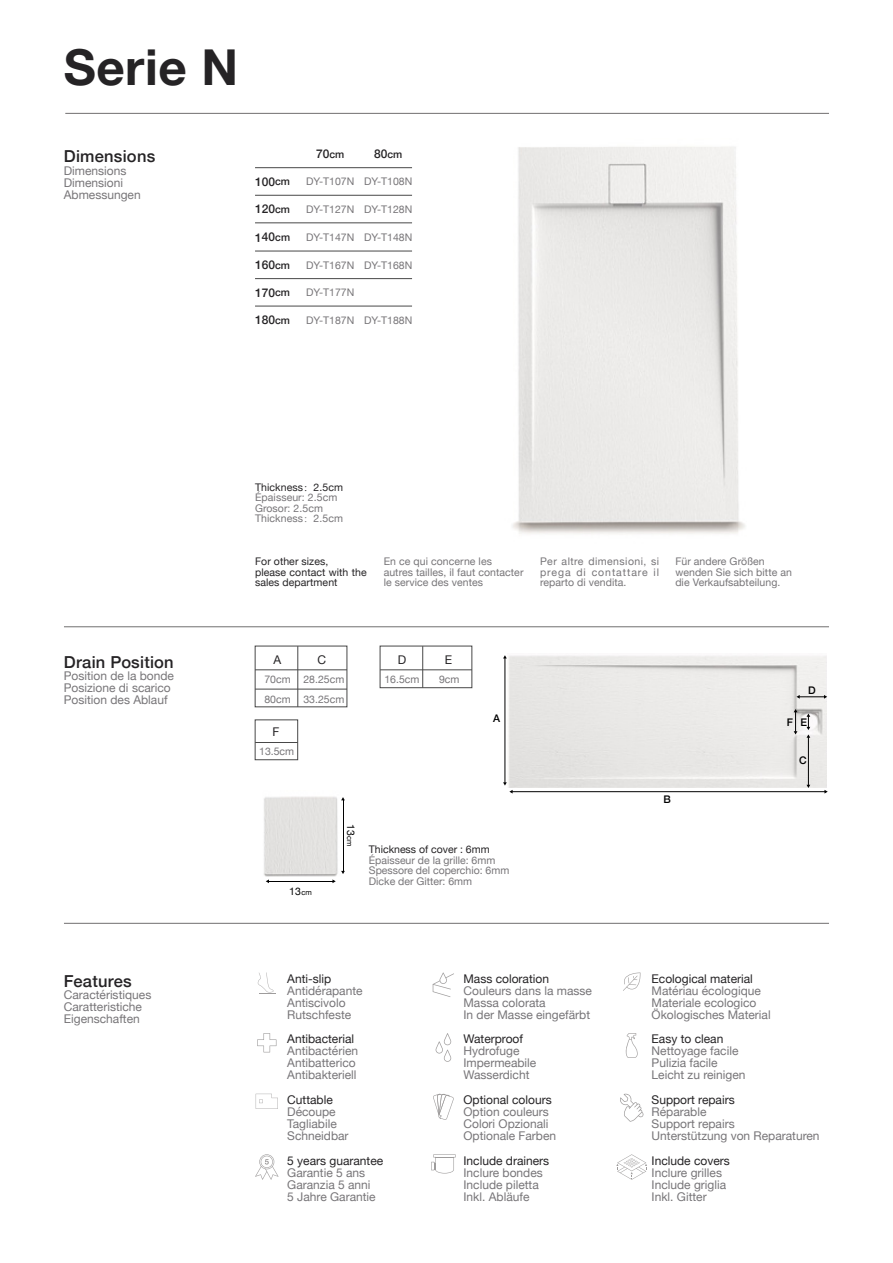
<style>
.page{position:relative;width:893px;height:1263px;background:#fff}
.page>*{position:absolute;margin:0;border:0;box-sizing:border-box;transform-origin:0 0}
.t1{font:700 49.5px "Helvetica Neue";letter-spacing:.01em;color:#252325}
.t2{font:500 16.5px "Helvetica Neue";letter-spacing:.015em;color:#252325}
.t3{font:12px/12px "Helvetica Neue";color:#777578}
.t4{font:12px "Helvetica Neue";color:#252325}
.t5{font:500 12px "Helvetica Neue";color:#252325}
.t6{font:10.5px/10.5px "Helvetica Neue";letter-spacing:.005em;color:#777578}
.t7{font:10.5px/10.5px "Helvetica Neue";letter-spacing:.005em;color:#252325}
.t8{font:10.5px "Helvetica Neue";color:#000}
.t9{font:500 10.5px "Helvetica Neue";color:#000}
.s1{font-size:10.5px}
.s2{color:#252325}
.s3{font-family:"Adobe Song Std";font-weight:300;color:#252325}
.s4{font-family:"Adobe Song Std";font-weight:300}
.s5{font-size:7.5px}
</style>
<div class="page">
<hr style="left:65px;top:113px;width:764px;height:1px;background:#716f70">
<hr style="left:64px;top:923px;width:765px;height:1px;background:#716f70">
<hr style="left:255px;top:689px;width:92px;height:1px;background:#484848">
<hr style="left:255px;top:669px;width:92px;height:1px;background:#484848">
<hr style="left:64px;top:626px;width:765px;height:1px;background:#716f70">
<hr style="left:255px;top:167px;width:157px;height:1px;background:#484848">
<hr style="left:255px;top:195px;width:157px;height:1px;background:#484848">
<hr style="left:255px;top:223px;width:157px;height:1px;background:#484848">
<hr style="left:255px;top:251px;width:157px;height:1px;background:#484848">
<hr style="left:255px;top:278px;width:157px;height:1px;background:#484848">
<hr style="left:255px;top:306px;width:157px;height:1px;background:#484848">
<hr style="left:255px;top:742px;width:43px;height:1px;background:#484848">
<hr style="left:380px;top:669px;width:92px;height:1px;background:#484848">
<img style="left:264px;top:796px;width:81px;height:81px">
<hr style="left:268px;top:881px;width:65px;height:1px;background:#000">
<hr style="left:343px;top:800px;width:1px;height:71px;background:#000">
<svg style="left:341px;top:797px;width:4px;height:3px"></svg>
<svg style="left:332px;top:871px;width:13px;height:12px"></svg>
<img style="left:508px;top:655px;width:318px;height:133px">
<hr style="left:505px;top:658px;width:1px;height:125px;background:#000">
<hr style="left:512px;top:791px;width:313px;height:1px;background:#000">
<svg style="left:503px;top:782px;width:10px;height:11px"></svg>
<hr style="left:808px;top:737px;width:1px;height:48px;background:#000">
<svg style="left:806px;top:785px;width:4px;height:3px"></svg>
<svg style="left:794px;top:709px;width:3px;height:25px"></svg>
<svg style="left:806px;top:713px;width:4px;height:25px"></svg>
<svg style="left:796px;top:695px;width:31px;height:4px"></svg>
<img style="left:512px;top:147px;width:233px;height:387px">
<svg style="left:433px;top:972px;width:21px;height:25px"></svg>
<svg style="left:256px;top:1094px;width:22px;height:15px"></svg>
<svg style="left:623px;top:972px;width:17px;height:19px"></svg>
<svg style="left:257px;top:1033px;width:19px;height:19px"></svg>
<svg style="left:433px;top:1093px;width:21px;height:27px"></svg>
<svg style="left:258px;top:972px;width:18px;height:22px"></svg>
<svg style="left:436px;top:1033px;width:15px;height:29px"></svg>
<svg style="left:431px;top:1154px;width:25px;height:19px"></svg>
<svg style="left:620px;top:1093px;width:24px;height:29px"></svg>
<svg style="left:625px;top:1033px;width:13px;height:25px"></svg>
<svg style="left:255px;top:1154px;width:23px;height:26px"></svg>
<svg style="left:616px;top:1154px;width:31px;height:26px"></svg>
<div style="left:255px;top:720px;width:43px;height:40px;border:1px solid #484848"></div>
<div style="left:380px;top:646px;width:92px;height:42px;border:1px solid #484848"></div>
<hr style="left:298px;top:646px;width:1px;height:61px;background:#484848">
<hr style="left:422px;top:646px;width:1px;height:42px;background:#484848">
<h1 class="t1" style="left:64px;top:28px;width:176px">Serie N</h1>
<h2 class="t2" style="left:64px;top:143px;width:93px">Dimensions</h2>
<p class="t3" style="left:64px;top:165px;width:78px">Dimensions<br>Dimensioni<br>Abmessungen</p>
<p class="t5" style="left:255px;top:172px;width:36px">100<span class="s1">cm</span></p>
<p class="t5" style="left:255px;top:199px;width:36px">120<span class="s1">cm</span></p>
<p class="t5" style="left:255px;top:228px;width:36px;rotate:-1deg">140<span class="s1">cm</span></p>
<p class="t5" style="left:255px;top:255px;width:36px">160<span class="s1">cm</span></p>
<p class="t5" style="left:255px;top:283px;width:36px">170<span class="s1">cm</span></p>
<p class="t5" style="left:255px;top:310px;width:36px">180<span class="s1">cm</span></p>
<p class="t5" style="left:316px;top:144px;width:30px">70<span class="s1">cm</span></p>
<p class="t6" style="left:306px;top:177px;width:108px">DY-T107N DY-T108N</p>
<p class="t6" style="left:306px;top:204px;width:108px">DY-T127N DY-T128N</p>
<p class="t6" style="left:306px;top:232px;width:108px">DY-T147N DY-T148N</p>
<p class="t6" style="left:306px;top:260px;width:108px">DY-T167N DY-T168N</p>
<p class="t6" style="left:306px;top:288px;width:50px">DY-T177N</p>
<p class="t6" style="left:306px;top:315px;width:108px">DY-T187N DY-T188N</p>
<p class="t5" style="left:374px;top:144px;width:30px">80<span class="s1">cm</span></p>
<h2 class="t2" style="left:64px;top:648px;width:111px">Drain Position</h2>
<p class="t3" style="left:64px;top:671px;width:112px">Position de la bonde<br>Posizione di scarico<br>Position des Ablauf</p>
<h2 class="t2" style="left:64px;top:967px;width:70px">Features</h2>
<p class="t3" style="left:64px;top:990px;width:89px">Caractéristiques<br>Caratteristiche<br>Eigenschaften</p>
<p class="t6" style="left:255px;top:482px;width:89px"><span class="s2">Thickness</span><span class="s3">：</span><span class="s2">2.5cm<br></span>Épaisseur: 2.5cm<br>Grosor: 2.5cm<br>Thickness<span class="s4">：</span>2.5cm</p>
<p class="t7" style="left:255px;top:557px;width:113px">For other sizes,<br>please contact with the sales department</p>
<p class="t6" style="left:384px;top:557px;width:141px">En ce qui concerne les autres tailles, il faut contacter le service des ventes</p>
<p class="t6" style="left:540px;top:557px;width:121px;text-align:justify">Per altre dimensioni, si prega di contattare il reparto di vendita.</p>
<p class="t6" style="left:675px;top:557px;width:118px">Für andere Größen wenden Sie sich bitte an die Verkaufsabteilung.</p>
<p class="t4" style="left:273px;top:651px;width:9px">A</p>
<p class="t4" style="left:317px;top:651px;width:10px">C</p>
<p class="t6" style="left:264px;top:670px;width:81px;line-height:19.4px">70cm 28.25cm<br>80cm 33.25cm</p>
<p class="t4" style="left:398px;top:651px;width:10px">D</p>
<p class="t4" style="left:445px;top:651px;width:9px">E</p>
<p class="t6" style="left:384px;top:675px;width:37px">16.5cm</p>
<p class="t6" style="left:439px;top:675px;width:22px">9cm</p>
<p class="t9" style="left:808px;top:682px;width:9px">D</p>
<p class="t4" style="left:272px;top:723px;width:8px">F</p>
<p class="t6" style="left:259px;top:747px;width:37px">13.5cm</p>
<p class="t8" style="left:289px;top:883px;width:24px">13<span class="s5">cm</span></p>
<p class="t9" style="left:493px;top:710px;width:8px">A</p>
<p class="t8" style="left:358px;top:824px;width:24px;rotate:90deg">13<span class="s5">cm</span></p>
<p class="t7" style="left:369px;top:845px;width:122px">Thickness of cover : 6mm</p>
<p class="t6" style="left:369px;top:855px;width:142px">Épaisseur de la grille: 6mm<br>Spessore del coperchio: 6mm<br>Dicke der Gitter: 6mm</p>
<p class="t4" style="left:287px;top:970px;width:46px">Anti-slip</p>
<p class="t3" style="left:287px;top:985px;width:77px">Antidérapante<br>Antiscivolo<br>Rutschfeste</p>
<p class="t4" style="left:287px;top:1030px;width:68px">Antibacterial</p>
<p class="t3" style="left:287px;top:1046px;width:72px">Antibactérien<br>Antibatterico<br>Antibakteriell</p>
<p class="t4" style="left:287px;top:1091px;width:47px">Cuttable</p>
<p class="t3" style="left:287px;top:1106px;width:63px">Découpe<br>Tagliabile<br>Schneidbar</p>
<p class="t4" style="left:287px;top:1152px;width:98px">5 years guarantee</p>
<p class="t3" style="left:287px;top:1167px;width:90px">Garantie 5 ans<br>Garanzia 5 anni<br>5 Jahre Garantie</p>
<p class="t4" style="left:463px;top:970px;width:87px">Mass coloration</p>
<p class="t3" style="left:463px;top:985px;width:130px">Couleurs dans la masse<br>Massa colorata<br>In der Masse eingefärbt</p>
<p class="t4" style="left:463px;top:1030px;width:61px">Waterproof</p>
<p class="t3" style="left:463px;top:1046px;width:74px">Hydrofuge<br>Impermeabile<br>Wasserdicht</p>
<p class="t4" style="left:463px;top:1091px;width:90px">Optional colours</p>
<p class="t3" style="left:463px;top:1106px;width:94px">Option couleurs<br>Colori Opzionali<br>Optionale Farben</p>
<p class="t4" style="left:463px;top:1152px;width:87px">Include drainers</p>
<p class="t3" style="left:463px;top:1167px;width:81px">Inclure bondes<br>Include piletta<br>Inkl. Abläufe</p>
<p class="t9" style="left:787px;top:713px;width:22px">F E</p>
<p class="t9" style="left:664px;top:791px;width:9px">B</p>
<p class="t9" style="left:799px;top:752px;width:9px">C</p>
<p class="t4" style="left:651px;top:970px;width:103px">Ecological material</p>
<p class="t3" style="left:651px;top:985px;width:121px">Matériau écologique<br>Materiale ecologico<br>Ökologisches Material</p>
<p class="t4" style="left:651px;top:1030px;width:73px">Easy to clean</p>
<p class="t3" style="left:651px;top:1046px;width:96px">Nettoyage facile<br>Pulizia facile<br>Leicht zu reinigen</p>
<p class="t4" style="left:651px;top:1091px;width:85px">Support repairs</p>
<p class="t3" style="left:651px;top:1106px;width:170px">Réparable<br>Support repairs<br>Unterstützung von Reparaturen</p>
<p class="t4" style="left:651px;top:1152px;width:80px">Include covers</p>
<p class="t3" style="left:651px;top:1167px;width:76px">Inclure grilles<br>Include griglia<br>Inkl. Gitter</p>
</div>
